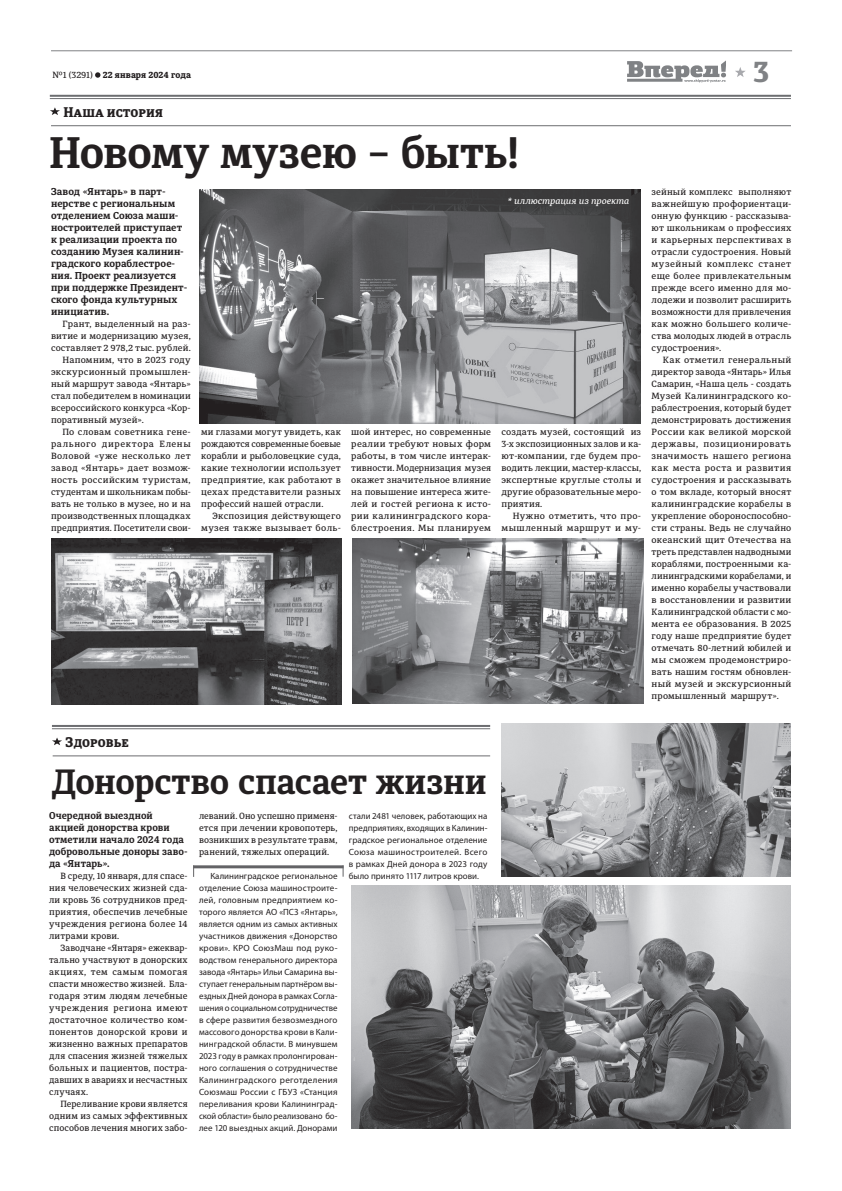
<style>
.page{position:relative;width:842px;height:1191px;background:#fff}
.page>*{position:absolute;margin:0;border:0;box-sizing:border-box;transform-origin:0 0}
.t1{font:700 44px "Diaria Pro";letter-spacing:-.01em;color:#231f20}
.t2{font:700 35px "Diaria Pro";letter-spacing:-.01em;color:#231f20}
.t3{font:800 29.7px "Diaria Pro";color:#808285}
.t4{font:800 14px "Diaria Pro";color:#231f20}
.t5{font:700 10px/12px "Diaria Pro";letter-spacing:.01em;color:#231f20}
.t6{font:500 9px/12px "Diaria Pro";letter-spacing:.02em;color:#231f20;text-align:justify}
.t7{font:9px/12px "Myriad Pro";letter-spacing:.005em;color:#231f20;text-align:justify}
.t8{font:500 9px/12px "Diaria Pro";letter-spacing:.02em;color:#231f20;text-align:right;scale:1.04 1}
.t9{font:500 9px/12px "Diaria Pro";letter-spacing:.04em;color:#231f20;text-align:right;scale:1.04 1}
.t10{font:800 9px "Diaria Pro";letter-spacing:.01em;color:#231f20}
.t11{font:500 9px "Diaria Pro";letter-spacing:.065em;color:#231f20}
.t12{font:italic 500 9px "Diaria Pro";letter-spacing:.005em;color:#fff}
.s1{font-weight:500}
</style>
<div class="page">
<svg style="left:95px;top:72px;width:5px;height:6px"></svg>
<hr style="left:51px;top:51px;width:741px;height:1px;background:#808285">
<svg style="left:735px;top:67px;width:10px;height:10px"></svg>
<svg style="left:627px;top:60px;width:99px;height:22px"></svg>
<hr style="left:51px;top:125px;width:740px;height:1px;background:#6c6d70">
<hr style="left:50px;top:95px;width:741px;height:2px;background:#6c6d70">
<hr style="left:50px;top:98px;width:741px;height:1px;background:#6c6d70">
<svg style="left:50px;top:107px;width:10px;height:8px"></svg>
<hr style="left:53px;top:755px;width:437px;height:1px;background:#6c6d70">
<hr style="left:52px;top:725px;width:438px;height:2px;background:#6c6d70">
<hr style="left:52px;top:728px;width:438px;height:1px;background:#6c6d70">
<svg style="left:52px;top:737px;width:10px;height:8px"></svg>
<img style="left:502px;top:723px;width:289px;height:153px">
<img style="left:351px;top:885px;width:440px;height:243px">
<hr style="left:193px;top:865px;width:151px;height:3px;background:#636366">
<img style="left:199px;top:189px;width:442px;height:234px">
<img style="left:51px;top:538px;width:290px;height:166px">
<img style="left:353px;top:538px;width:290px;height:165px">
<p class="t10" style="left:52px;top:69px;width:140px"><span class="s1">№1 (3291)</span> 22 января 2024 года</p>
<h3 class="t3" style="left:753px;top:52px;width:18px">3</h3>
<h3 class="t4" style="left:63px;top:103px;width:101px">Наша история</h3>
<h1 class="t1" style="left:49px;top:125px;width:472px">Новому музею – быть!</h1>
<p class="t5" style="left:51px;top:185px;width:138px">Завод «Янтарь» в парт&shy;нерстве с региональным отделением Союза маши&shy;ностроителей приступает к реализации проекта по созданию Музея калинин&shy;градского кораблестрое&shy;ния. Проект реализуется при поддержке Президент&shy;ского фонда культурных инициатив.</p>
<p class="t6" style="left:62px;top:318px;width:130px">Грант, выделенный на раз-</p>
<p class="t6" style="left:51px;top:330px;width:141px">витие и модернизацию музея,</p>
<p class="t6" style="left:51px;top:342px;width:141px">составляет 2 978,2 тыс. рублей.</p>
<p class="t8" style="left:62px;top:354px;width:125px">Напомним, что в 2023 году</p>
<p class="t8" style="left:51px;top:366px;width:136px">экскурсионный промышлен-</p>
<p class="t6" style="left:51px;top:378px;width:141px">ный маршрут завода «Янтарь»</p>
<p class="t6" style="left:51px;top:390px;width:141px">стал победителем в номинации</p>
<p class="t6" style="left:51px;top:402px;width:141px">всероссийского конкурса «Кор-</p>
<p class="t6" style="left:51px;top:414px;width:94px">поративный музей».</p>
<p class="t6" style="left:62px;top:426px;width:130px">По словам советника гене-</p>
<p class="t11" style="left:51px;top:438px;width:141px">рального директора Елены</p>
<p class="t6" style="left:51px;top:450px;width:141px">Воловой «уже несколько лет</p>
<p class="t6" style="left:51px;top:462px;width:141px">завод «Янтарь» дает возмож-</p>
<p class="t6" style="left:51px;top:474px;width:141px">ность российским туристам,</p>
<p class="t6" style="left:51px;top:486px;width:141px">студентам и школьникам побы-</p>
<p class="t6" style="left:51px;top:498px;width:141px">вать не только в музее, но и на</p>
<p class="t6" style="left:51px;top:510px;width:141px">производственных площадках</p>
<p class="t6" style="left:51px;top:522px;width:141px">предприятия. Посетители свои-</p>
<p class="t12" style="left:508px;top:195px;width:123px">* иллюстрация из проекта</p>
<p class="t6" style="left:201px;top:426px;width:141px">ми глазами могут увидеть, как рождаются современные боевые корабли и рыболовецкие суда, какие технологии использует предприятие, как работают в цехах представители разных профессий нашей отрасли.</p>
<p class="t8" style="left:201px;top:510px;width:136px">Экспозиция действующего музея также вызывает боль-</p>
<p class="t6" style="left:351px;top:426px;width:141px">шой интерес, но современные реалии требуют новых форм работы, в том числе интерак&shy;тивности. Модернизация музея окажет значительное влияние на повышение интереса жите&shy;лей и гостей региона к исто&shy;рии калининградского кора&shy;блестроения. Мы планируем</p>
<p class="t6" style="left:501px;top:426px;width:141px">создать музей, состоящий из 3-х экспозиционных залов и ка&shy;ют-компании, где будем про&shy;водить лекции, мастер-классы, экспертные круглые столы и другие образовательные меро&shy;приятия.</p>
<p class="t9" style="left:501px;top:510px;width:136px">Нужно отметить, что про&shy;мышленный маршрут и му-</p>
<p class="t6" style="left:652px;top:186px;width:141px">зейный комплекс выполняют важнейшую профориентаци&shy;онную функцию - рассказыва&shy;ют школьникам о профессиях и карьерных перспективах в отрасли судостроения. Новый музейный комплекс станет еще более привлекательным прежде всего именно для мо&shy;лодежи и позволит расширить возможности для привлечения как можно большего количе&shy;ства молодых людей в отрасль судостроения».</p>
<p class="t8" style="left:652px;top:354px;width:136px;text-align:justify;text-indent:11px">Как отметил генеральный директор завода «Янтарь» Илья Самарин, «Наша цель - создать Музей Калининградского ко&shy;раблестроения, который будет демонстрировать достижения России как великой морской державы, позиционировать значимость нашего региона как места роста и развития судостроения и рассказывать о том вкладе, который вносят калининградские корабелы в укрепление обороноспособно&shy;сти страны. Ведь не случайно океанский щит Отечества на треть представлен надводными кораблями, построенными ка&shy;лининградскими корабелами, и именно корабелы участвовали в восстановлении и развитии Калининградской области с мо&shy;мента ее образования. В 2025 году наше предприятие будет отмечать 80-летний юбилей и мы сможем продемонстриро&shy;вать нашим гостям обновлен&shy;ный музей и экскурсионный промышленный маршрут».</p>
<h3 class="t4" style="left:66px;top:733px;width:65px">Здоровье</h3>
<h2 class="t2" style="left:51px;top:760px;width:437px">Донорство спасает жизни</h2>
<p class="t5" style="left:49px;top:809px;width:140px">Очередной выездной акцией донорства крови отметили начало 2024 года добровольные доноры заво&shy;да «Янтарь».</p>
<p class="t6" style="left:49px;top:870px;width:140px;text-indent:11px">В среду, 10 января, для спасе&shy;ния человеческих жизней сда&shy;ли кровь 36 сотрудников пред&shy;приятия, обеспечив лечебные учреждения региона более 14 литрами крови.</p>
<p class="t6" style="left:49px;top:942px;width:140px;text-indent:11px">Заводчане «Янтаря» ежеквар&shy;тально участвуют в донорских акциях, тем самым помогая спасти множество жизней. Бла&shy;годаря этим людям лечебные учреждения региона имеют достаточное количество ком&shy;понентов донорской крови и жизненно важных препаратов для спасения жизней тяжелых больных и пациентов, постра&shy;давших в авариях и несчастных случаях.</p>
<p class="t6" style="left:49px;top:1098px;width:140px;text-indent:11px">Переливание крови является одним из самых эффективных способов лечения многих забо-</p>
<p class="t6" style="left:199px;top:810px;width:140px">леваний. Оно успешно применя&shy;ется при лечении кровопотерь, возникших в результате травм, ранений, тяжелых операций.</p>
<p class="t7" style="left:199px;top:870px;width:140px;text-indent:11px">Калининградское региональное отделение Союза машиностроите&shy;лей, головным предприятием ко&shy;торого является АО «ПСЗ «Янтарь», является одним из самых активных участников движения «Донорство крови». КРО СоюзМаш под руко&shy;водством генерального директора завода «Янтарь» Ильи Самарина вы&shy;ступает генеральным партнёром вы&shy;ездных Дней донора в рамках Согла&shy;шения о социальном сотрудничестве в сфере развития безвозмездного массового донорства крови в Кали&shy;нинградской области. В минувшем 2023 году в рамках пролонгирован&shy;ного соглашения о сотрудничестве Калининградского реготделения Союзмаш России с ГБУЗ «Станция переливания крови Калининград&shy;ской области» было реализовано бо&shy;лее 120 выездных акций. Донорами</p>
<p class="t7" style="left:349px;top:810px;width:140px">стали 2481 человек, работающих на предприятиях, входящих в Калинин&shy;градское региональное отделение Союза машиностроителей. Всего в рамках Дней донора в 2023 году было принято 1117 литров крови.</p>
</div>
